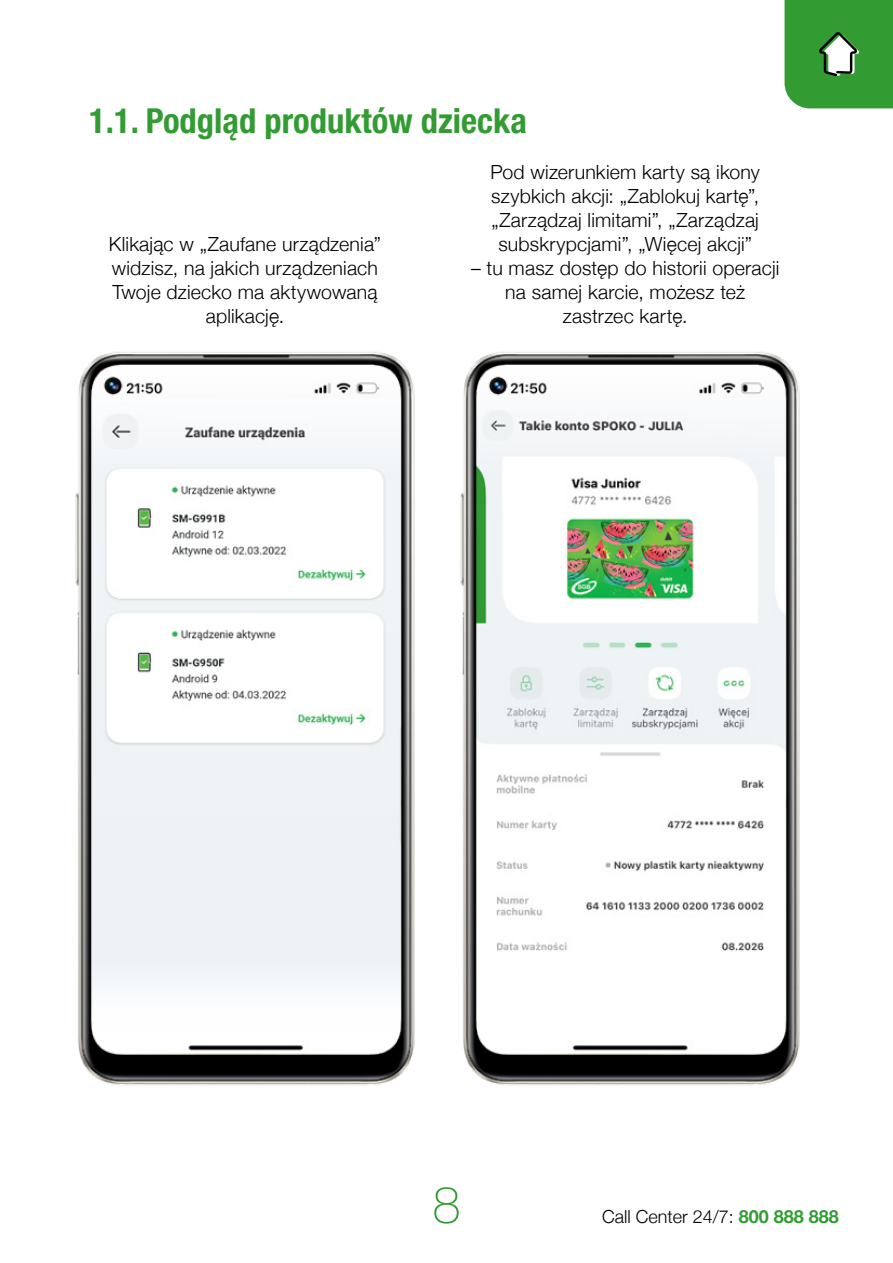
<style>
.page{position:relative;width:893px;height:1263px;background:#fff}
.page>*{position:absolute;margin:0;border:0;box-sizing:border-box;transform-origin:0 0}
.t1{font:100 51px "Helvetica Neue";color:#329c32}
.t2{font:700 condensed 34.5px "Helvetica Neue LT Pro";color:#329c32}
.t3{font:300 19.5px/24px "Helvetica Neue";letter-spacing:.01em;color:#000;text-align:center}
.t4{font:300 18px "Helvetica Neue";color:#000}
.s1{font-weight:700;color:#329c32}
</style>
<div class="page">
<img style="left:460px;top:351px;width:340px;height:735px">
<img style="left:75px;top:351px;width:340px;height:735px">
<svg style="left:784px;top:0;width:109px;height:108px"></svg>
<h2 class="t2" style="left:89px;top:100px;width:439px">1.1. Podgląd produktów dziecka</h2>
<p class="t3" style="left:109px;top:230px;width:274px">Klikając w „Zaufane urządzenia” widzisz, na jakich urządzeniach<br>Twoje dziecko ma aktywowaną aplikację.</p>
<p class="t3" style="left:490px;top:158px;width:271px">Pod wizerunkiem karty są ikony szybkich akcji: „Zablokuj kartę”, „Zarządzaj limitami”, „Zarządzaj subskrypcjami”, „Więcej akcji”</p>
<p class="t3" style="left:471px;top:254px;width:310px">– tu masz dostęp do historii operacji na samej karcie, możesz też zastrzec kartę.</p>
<h1 class="t1" style="left:432px;top:1166px;width:30px">8</h1>
<p class="t4" style="left:602px;top:1202px;width:238px">Call Center 24/7: <span class="s1">800 888 888</span></p>
</div>
